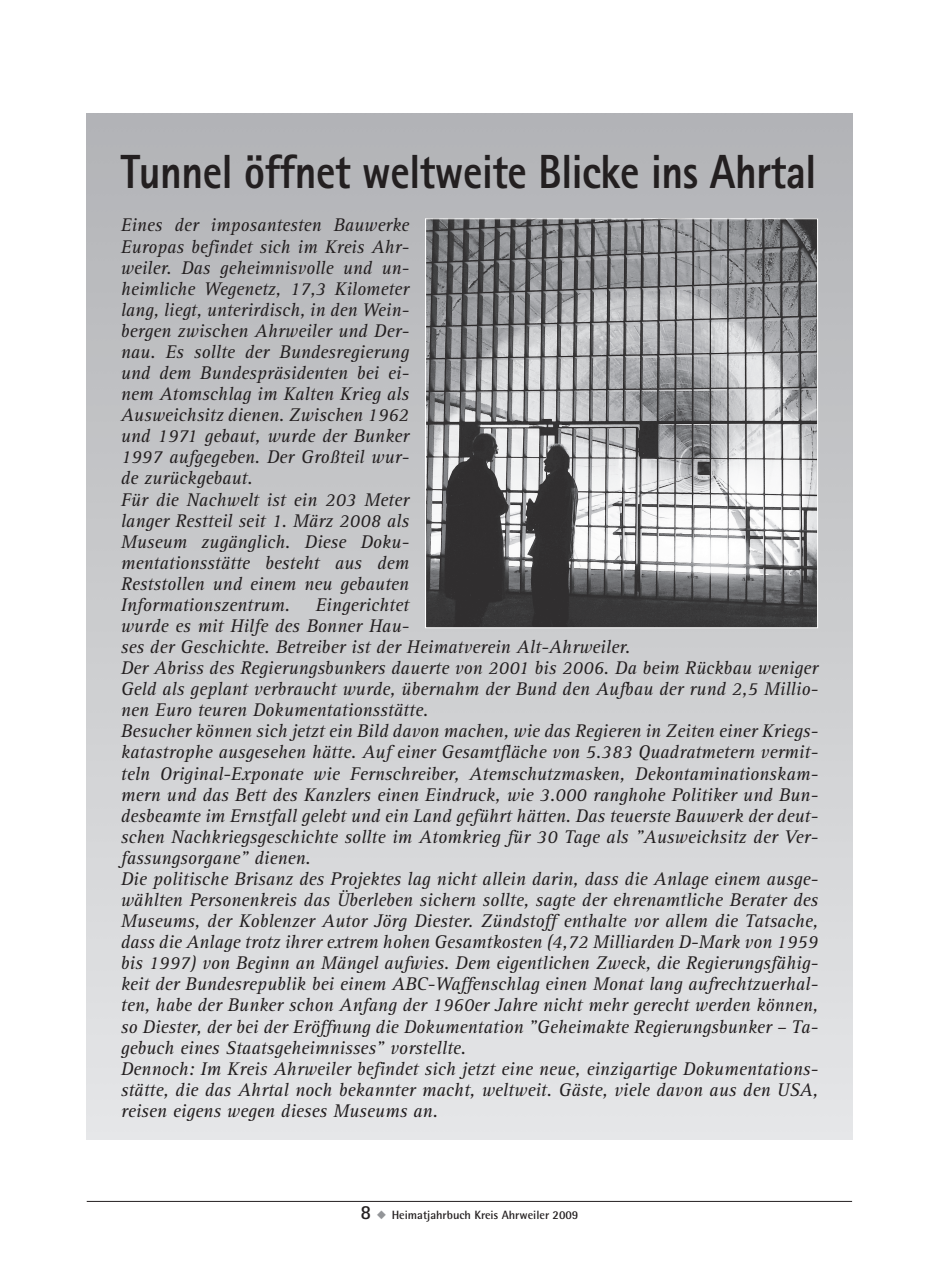
<style>
.page{position:relative;width:936px;height:1276px;background:#fff}
.page>*{position:absolute;margin:0;border:0;box-sizing:border-box;transform-origin:0 0}
.t1{font:48px "Rotis Sans Serif Extra Bold OV STVRDC";letter-spacing:-.01em;color:#231f20;scale:.87 1}
.t2{font:19px/21px "Rotis Serif Italic OV TTVRDC";color:#231f20}
.t3{font:12px "Rotis Semi Sans Bold OV RTVRDC";color:#231f20}
.s1{font-family:"Rotis Sans Serif Bold OV PTVRDC";font-size:20px}
.s2{color:#939598}
</style>
<div class="page">
<hr style="left:87px;top:1201px;width:765px;height:1px;background:#231f20">
<img style="left:427px;top:220px;width:389px;height:406px">
<h1 class="t1" style="left:121px;top:143px;width:801px">Tunnel öffnet weltweite Blicke ins Ahrtal</h1>
<p class="t2" style="left:121px;top:214px;width:290px">Eines der imposantesten Bauwerke Europas befindet sich im Kreis Ahr&shy;weiler. Das geheimnisvolle und un&shy;heimliche Wegenetz, 17,3 Kilometer lang, liegt, unterirdisch, in den Wein&shy;bergen zwischen Ahrweiler und Der&shy;nau. Es sollte der Bundesregierung und dem Bundespräsidenten bei ei&shy;nem Atomschlag im Kalten Krieg als Ausweichsitz dienen. Zwischen 1962 und 1971 gebaut, wurde der Bunker 1997 aufgegeben. Der Großteil wur&shy;de zurückgebaut.<br>Für die Nachwelt ist ein 203 Meter langer Restteil seit 1. März 2008 als Museum zugänglich. Diese Doku&shy;mentationsstätte besteht aus dem Reststollen und einem neu gebauten Informationszentrum.</p>
<p class="t2" style="left:121px;top:594px;width:699px;text-indent:195px">Eingerichtet<br>wurde es mit Hilfe des Bonner Hau-<br>ses der Geschichte. Betreiber ist der Heimatverein Alt-Ahrweiler.<br>Der Abriss des Regierungsbunkers dauerte von 2001 bis 2006. Da beim Rückbau weniger Geld als geplant verbraucht wurde, übernahm der Bund den Aufbau der rund 2,5 Millio&shy;nen Euro teuren Dokumentationsstätte.<br>Besucher können sich jetzt ein Bild davon machen, wie das Regieren in Zeiten einer Kriegs&shy;katastrophe ausgesehen hätte. Auf einer Gesamtfläche von 5.383 Quadratmetern vermit&shy;teln Original-Exponate wie Fernschreiber, Atemschutzmasken, Dekontaminationskam&shy;mern und das Bett des Kanzlers einen Eindruck, wie 3.000 ranghohe Politiker und Bun&shy;desbeamte im Ernstfall gelebt und ein Land geführt hätten. Das teuerste Bauwerk der deut&shy;schen Nachkriegsgeschichte sollte im Atomkrieg für 30 Tage als "Ausweichsitz der Ver&shy;fassungsorgane" dienen.<br>Die politische Brisanz des Projektes lag nicht allein darin, dass die Anlage einem ausge&shy;wählten Personenkreis das Überleben sichern sollte, sagte der ehrenamtliche Berater des Museums, der Koblenzer Autor Jörg Diester. Zündstoff enthalte vor allem die Tatsache, dass die Anlage trotz ihrer extrem hohen Gesamtkosten (4,72 Milliarden D-Mark von 1959 bis 1997) von Beginn an Mängel aufwies. Dem eigentlichen Zweck, die Regierungsfähig&shy;keit der Bundesrepublik bei einem ABC-Waffenschlag einen Monat lang aufrechtzuerhal&shy;ten, habe der Bunker schon Anfang der 1960er Jahre nicht mehr gerecht werden können, so Diester, der bei der Eröffnung die Dokumentation "Geheimakte Regierungsbunker – Ta&shy;gebuch eines Staatsgeheimnisses" vorstellte.<br>Dennoch: Im Kreis Ahrweiler befindet sich jetzt eine neue, einzigartige Dokumentations&shy;stätte, die das Ahrtal noch bekannter macht, weltweit. Gäste, viele davon aus den USA, reisen eigens wegen dieses Museums an.</p>
<p class="t3" style="left:360px;top:1208px;width:220px"><span class="s1">8</span> <span class="s2">◆</span> Heimatjahrbuch Kreis Ahrweiler 2009</p>
</div>
